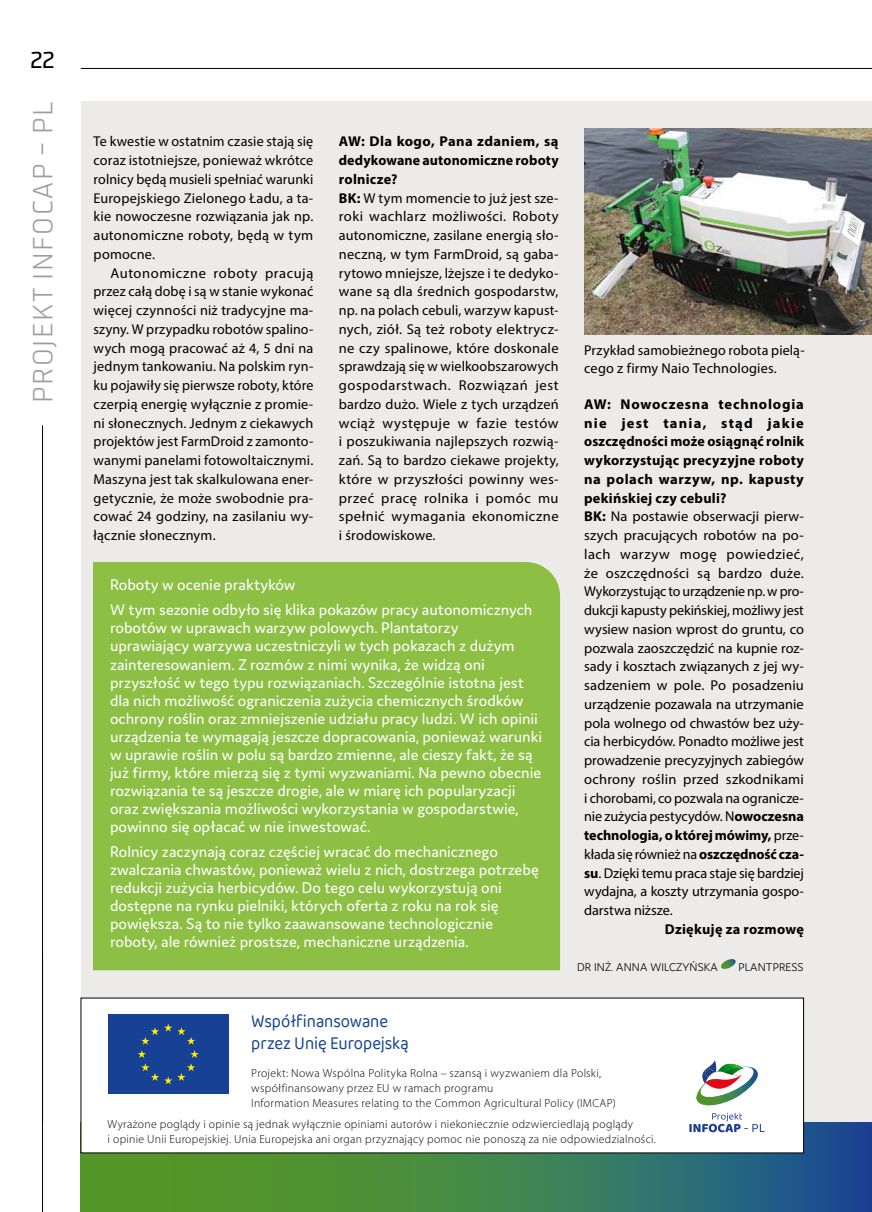
<style>
.page{position:relative;width:872px;height:1212px;background:#fff}
.page>*{position:absolute;margin:0;border:0;box-sizing:border-box;transform-origin:0 0}
.t1{font:300 27px "Utility Pro";letter-spacing:.06em;color:#9d9d9c}
.t2{font:22.5px "Utility Pro";color:#000}
.t3{font:18.6px/22.4px "Baloo Bhaina 2";letter-spacing:-.005em;color:#164194;scale:.9 1}
.t4{font:16.5px/18px "Domus";letter-spacing:-.005em;color:#fff}
.t5{font:14.25px/18.8px "Myriad Pro";letter-spacing:.01em;color:#000}
.t6{font:700 14.25px "Myriad Pro";letter-spacing:.02em;color:#000}
.t7{font:300 12px "Domus";letter-spacing:.015em;color:#000}
.t8{font:300 11.7px/14.7px "Myriad Pro";letter-spacing:.025em;color:#000}
.s1{font-weight:700}
</style>
<div class="page">
<div style="left:81px;top:102px;width:791px;height:1020px;background:#edebe9"></div>
<hr style="left:81px;top:68px;width:791px;height:1px;background:#000">
<hr style="left:42px;top:425px;width:1px;height:787px;background:#000">
<div style="left:93px;top:562px;width:467px;height:408px;background:#8cbf44"></div>
<img style="left:584px;top:128px;width:288px;height:206px">
<svg style="left:721px;top:959px;width:15px;height:10px"></svg>
<svg style="left:81px;top:1122px;width:791px;height:90px"></svg>
<div style="left:81px;top:998px;width:722px;height:155px;background:#fff"></div>
<svg style="left:689px;top:1113px;width:75px;height:19px"></svg>
<svg style="left:696px;top:1060px;width:61px;height:45px"></svg>
<img style="left:705px;top:1079px;width:14px;height:3px">
<div style="left:108px;top:1014px;width:120px;height:80px;background:#164194"></div>
<svg style="left:138px;top:1024px;width:61px;height:60px"></svg>
<h2 class="t2" style="left:30px;top:43px;width:26px">22</h2>
<h1 class="t1" style="left:24px;top:403px;width:303px;rotate:-90deg">PROJEKT INFOCAP – PL</h1>
<p class="t5" style="left:94px;top:132px;width:221px;text-align:justify">Te kwestie w ostatnim czasie stają się coraz istotniejsze, ponieważ wkrótce rolnicy będą musieli spełniać warunki Europejskiego Zielonego Ładu, a ta&shy;kie nowoczesne rozwiązania jak np. autonomiczne roboty, będą w tym pomocne.</p>
<p class="t5" style="left:94px;top:263px;width:221px;text-align:justify;text-indent:17px">Autonomiczne roboty pracują przez całą dobę i są w stanie wykonać więcej czynności niż tradycyjne ma&shy;szyny. W przypadku robotów spalino&shy;wych mogą pracować aż 4, 5 dni na jednym tankowaniu. Na polskim ryn&shy;ku pojawiły się pierwsze roboty, które czerpią energię wyłącznie z promie&shy;ni słonecznych. Jednym z ciekawych projektów jest FarmDroid z zamonto&shy;wanymi panelami fotowoltaicznymi.<br>Maszyna jest tak skalkulowana ener&shy;getycznie, że może swobodnie pra&shy;cować 24 godziny, na zasilaniu wy&shy;łącznie słonecznym.</p>
<p class="t5" style="left:339px;top:132px;width:221px"><span class="s1">AW: Dla kogo, Pana zdaniem, są dedykowane autonomiczne roboty rolnicze?<br>BK:</span> W tym momencie to już jest sze&shy;roki wachlarz możliwości. Roboty autonomiczne, zasilane energią sło&shy;neczną, w tym FarmDroid, są gaba&shy;rytowo mniejsze, lżejsze i te dedyko&shy;wane są dla średnich gospodarstw, np. na polach cebuli, warzyw kapust&shy;nych, ziół. Są też roboty elektrycz&shy;ne czy spalinowe, które doskonale sprawdzają się w wielkoobszarowych gospodarstwach. Rozwiązań jest bardzo dużo. Wiele z tych urządzeń wciąż występuje w fazie testów i poszukiwania najlepszych rozwią&shy;zań. Są to bardzo ciekawe projekty, które w przyszłości powinny wes&shy;przeć pracę rolnika i pomóc mu spełnić wymagania ekonomiczne i środowiskowe.</p>
<p class="t4" style="left:110px;top:572px;width:424px;line-height:25.2px">Roboty w ocenie praktyków<br>W tym sezonie odbyło się klika pokazów pracy autonomicznych</p>
<p class="t4" style="left:110px;top:619px;width:434px">robotów w uprawach warzyw polowych. Plantatorzy<br>uprawiający warzywa uczestniczyli w tych pokazach z dużym zainteresowaniem. Z rozmów z nimi wynika, że widzą oni przyszłość w tego typu rozwiązaniach. Szczególnie istotna jest dla nich możliwość ograniczenia zużycia chemicznych środków ochrony roślin oraz zmniejszenie udziału pracy ludzi. W ich opinii urządzenia te wymagają jeszcze dopracowania, ponieważ warunki w uprawie roślin w polu są bardzo zmienne, ale cieszy fakt, że są już firmy, które mierzą się z tymi wyzwaniami. Na pewno obecnie rozwiązania te są jeszcze drogie, ale w miarę ich popularyzacji oraz zwiększania możliwości wykorzystania w gospodarstwie, powinno się opłacać w nie inwestować.</p>
<p class="t4" style="left:110px;top:842px;width:430px">Rolnicy zaczynają coraz częściej wracać do mechanicznego zwalczania chwastów, ponieważ wielu z nich, dostrzega potrzebę redukcji zużycia herbicydów. Do tego celu wykorzystują oni dostępne na rynku pielniki, których oferta z roku na rok się powiększa. Są to nie tylko zaawansowane technologicznie roboty, ale również prostsze, mechaniczne urządzenia.</p>
<h3 class="t3" style="left:251px;top:1009px;width:177px">Współfinansowane przez Unię Europejską</h3>
<p class="t5" style="left:584px;top:341px;width:222px;line-height:18px">Przykład samobieżnego robota pielą&shy;cego z firmy Naio Technologies.</p>
<p class="t5" style="left:584px;top:394px;width:221px"><span class="s1">AW: Nowoczesna technologia nie jest tania, stąd jakie oszczędności może osiągnąć rolnik wykorzystując precyzyjne roboty na polach warzyw, np. kapusty pekińskiej czy cebuli?<br>BK:</span> Na postawie obserwacji pierw&shy;szych pracujących robotów na po&shy;lach warzyw mogę powiedzieć, że oszczędności są bardzo duże.<br>Wykorzystując to urządzenie np. w pro&shy;dukcji kapusty pekińskiej, możliwy jest wysiew nasion wprost do gruntu, co pozwala zaoszczędzić na kupnie roz&shy;sady i kosztach związanych z jej wy&shy;sadzeniem w pole. Po posadzeniu urządzenie pozawala na utrzymanie pola wolnego od chwastów bez uży&shy;cia herbicydów. Ponadto możliwe jest prowadzenie precyzyjnych zabiegów ochrony roślin przed szkodnikami i chorobami, co pozwala na ogranicze&shy;nie zużycia pestycydów. N<span class="s1">owoczesna technologia, o której mówimy,</span> prze&shy;kłada się również na <span class="s1">oszczędność cza&shy;su</span>. Dzięki temu praca staje się bardziej wydajna, a koszty utrzymania gospo&shy;darstwa niższe.</p>
<p class="t6" style="left:665px;top:920px;width:140px">Dziękuję za rozmowę</p>
<p class="t7" style="left:577px;top:961px;width:142px">DR INŻ. ANNA WILCZYŃSKA</p>
<p class="t7" style="left:738px;top:961px;width:66px">PLANTPRESS</p>
<p class="t8" style="left:251px;top:1066px;width:366px">Projekt: Nowa Wspólna Polityka Rolna – szansą i wyzwaniem dla Polski, współfinansowany przez EU w ramach programu<br>Information Measures relating to the Common Agricultural Policy (IMCAP)</p>
<p class="t8" style="left:108px;top:1117px;width:550px">Wyrażone poglądy i opinie są jednak wyłącznie opiniami autorów i niekoniecznie odzwierciedlają poglądy<br>i opinie Unii Europejskiej. Unia Europejska ani organ przyznający pomoc nie ponoszą za nie odpowiedzialności.</p>
</div>
